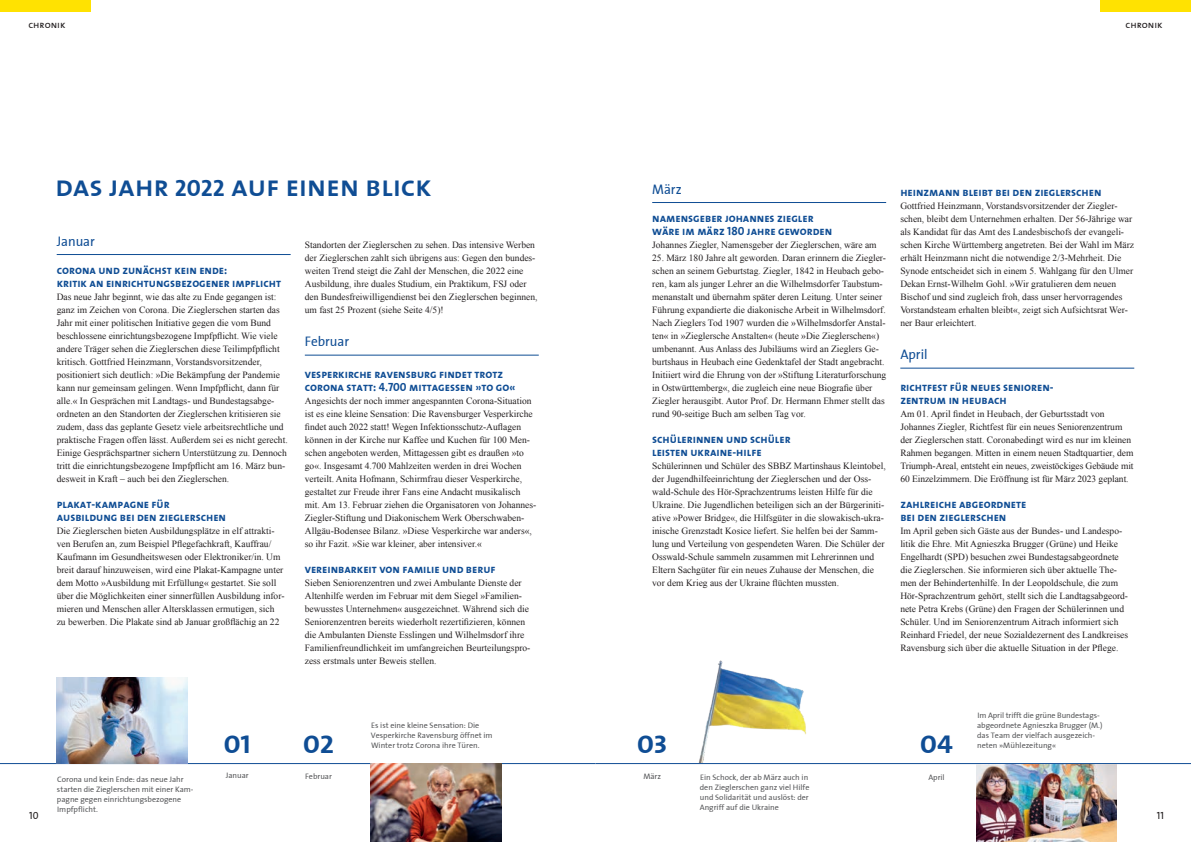
<style>
.page{position:relative;width:1191px;height:842px;background:#fff}
.page>*{position:absolute;margin:0;border:0;box-sizing:border-box;transform-origin:0 0}
.t1{font:30px "The Sans Semi Bold Caps";letter-spacing:-.01em;color:#0f4d94}
.t2{font:26px "The Sans Bold Caps";color:#0f4d94;scale:1.1 1}
.t3{font:14px "The Sans";color:#0f4d94;scale:.95 1}
.t4{font:12px/13px "The Sans Bold Caps";color:#0f4d94;scale:.95 1}
.t5{font:10.5px "The Sans Caps";color:#231f20;scale:.95 1}
.t6{font:10px "The Sans Caps";color:#231f20}
.t7{font:9.5px/13px "Times New Roman";color:#231f20}
.t8{font:8px/10px "The Sans";color:#57585a}
.s1{font-family:"The Sans Bold Caps";font-size:24px}
</style>
<div class="page">
<div style="left:1100px;top:0;width:91px;height:11px;background:#ffe201"></div>
<div style="left:0;top:0;width:91px;height:11px;background:#ffe201"></div>
<hr style="left:0;top:763px;width:595px;height:1px;background:#0f4d94">
<hr style="left:595px;top:763px;width:596px;height:1px;background:#0f4d94">
<img style="left:977px;top:764px;width:139px;height:78px">
<hr style="left:57px;top:254px;width:234px;height:1px;background:#0f4d94">
<hr style="left:305px;top:355px;width:234px;height:1px;background:#0f4d94">
<hr style="left:652px;top:202px;width:234px;height:1px;background:#0f4d94">
<hr style="left:900px;top:368px;width:234px;height:1px;background:#0f4d94">
<img style="left:371px;top:763px;width:131px;height:79px">
<img style="left:57px;top:677px;width:131px;height:86px">
<img style="left:698px;top:660px;width:109px;height:103px">
<p class="t6" style="left:28px;top:17px;width:39px">chronik</p>
<p class="t6" style="left:1125px;top:17px;width:39px">chronik</p>
<h1 class="t1" style="left:55px;top:161px;width:378px">das jahr <span class="s1">2022</span> auf einen blick</h1>
<h3 class="t3" style="left:57px;top:229px;width:42px">Januar</h3>
<p class="t4" style="left:57px;top:263px;width:238px">corona und zunächst kein ende:<br>kritik an einrichtungsbezogener impflicht</p>
<p class="t7" style="left:57px;top:290px;width:232px">Das neue Jahr beginnt, wie das alte zu Ende gegangen ist: ganz im Zeichen von Corona. Die Zieglerschen starten das Jahr mit einer politischen Initiative gegen die vom Bund beschlossene einrichtungsbezogene Impfpflicht. Wie viele andere Träger sehen die Zieglerschen diese Teilimpfpflicht kritisch. Gottfried Heinzmann, Vorstandsvorsitzender, positioniert sich deutlich: »Die Bekämpfung der Pandemie kann nur gemeinsam gelingen. Wenn Impfpflicht, dann für alle.« In Gesprächen mit Landtags- und Bundestagsabge&shy;ordneten an den Standorten der Zieglerschen kritisieren sie zudem, dass das geplante Gesetz viele arbeitsrechtliche und praktische Fragen offen lässt. Außerdem sei es nicht gerecht.<br>Einige Gesprächspartner sichern Unterstützung zu. Dennoch tritt die einrichtungsbezogene Impfpflicht am 16. März bun&shy;desweit in Kraft – auch bei den Zieglerschen.</p>
<p class="t4" style="left:57px;top:497px;width:180px">plakat-kampagne für ausbildung bei den zieglerschen</p>
<p class="t7" style="left:57px;top:524px;width:229px">Die Zieglerschen bieten Ausbildungsplätze in elf attrakti&shy;ven Berufen an, zum Beispiel Pflegefachkraft, Kauffrau/ Kaufmann im Gesundheitswesen oder Elektroniker/in. Um breit darauf hinzuweisen, wird eine Plakat-Kampagne unter dem Motto »Ausbildung mit Erfüllung« gestartet. Sie soll über die Möglichkeiten einer sinnerfüllen Ausbildung infor&shy;mieren und Menschen aller Altersklassen ermutigen, sich zu bewerben. Die Plakate sind ab Januar großflächig an 22</p>
<p class="t7" style="left:305px;top:238px;width:234px">Standorten der Zieglerschen zu sehen. Das intensive Werben der Zieglerschen zahlt sich übrigens aus: Gegen den bundes&shy;weiten Trend steigt die Zahl der Menschen, die 2022 eine Ausbildung, ihre duales Studium, ein Praktikum, FSJ oder den Bundesfreiwilligendienst bei den Zieglerschen beginnen, um fast 25 Prozent (siehe Seite 4/5)!</p>
<h3 class="t3" style="left:305px;top:330px;width:48px">Februar</h3>
<p class="t4" style="left:305px;top:367px;width:223px">vesperkirche ravensburg findet trotz corona statt: 4.700 mittagessen »to go«</p>
<p class="t7" style="left:305px;top:394px;width:233px">Angesichts der noch immer angespannten Corona-Situation ist es eine kleine Sensation: Die Ravensburger Vesperkirche findet auch 2022 statt! Wegen Infektionsschutz-Auflagen können in der Kirche nur Kaffee und Kuchen für 100 Men&shy;schen angeboten werden, Mittagessen gibt es draußen »to go«. Insgesamt 4.700 Mahlzeiten werden in drei Wochen verteilt. Anita Hofmann, Schirmfrau dieser Vesperkirche, gestaltet zur Freude ihrer Fans eine Andacht musikalisch mit. Am 13. Februar ziehen die Organisatoren von Johannes-Ziegler-Stiftung und Diakonischem Werk Oberschwaben-Allgäu-Bodensee Bilanz. »Diese Vesperkirche war anders«, so ihr Fazit. »Sie war kleiner, aber intensiver.«</p>
<p class="t4" style="left:305px;top:562px;width:202px">vereinbarkeit von familie und beruf</p>
<p class="t7" style="left:305px;top:576px;width:227px">Sieben Seniorenzentren und zwei Ambulante Dienste der Altenhilfe werden im Februar mit dem Siegel »Familien&shy;bewusstes Unternehmen« ausgezeichnet. Während sich die Seniorenzentren bereits wiederholt rezertifizieren, können die Ambulanten Dienste Esslingen und Wilhelmsdorf ihre Familienfreundlichkeit im umfangreichen Beurteilungspro&shy;zess erstmals unter Beweis stellen.</p>
<h2 class="t2" style="left:224px;top:722px;width:26px">01</h2>
<h2 class="t2" style="left:303px;top:722px;width:30px">02</h2>
<p class="t8" style="left:371px;top:720px;width:123px">Es ist eine kleine Sensation: Die<br>Vesperkirche Ravensburg öffnet im<br>Winter trotz Corona ihre Türen.</p>
<h3 class="t3" style="left:652px;top:177px;width:32px">März</h3>
<p class="t4" style="left:652px;top:211px;width:191px">namensgeber johannes ziegler wäre im märz 180 jahre geworden</p>
<p class="t7" style="left:652px;top:238px;width:226px">Johannes Ziegler, Namensgeber der Zieglerschen, wäre am</p>
<p class="t7" style="left:652px;top:251px;width:235px">25. März 180 Jahre alt geworden. Daran erinnern die Ziegler&shy;schen an seinem Geburtstag. Ziegler, 1842 in Heubach gebo&shy;ren, kam als junger Lehrer an die Wilhelmsdorfer Taubstum&shy;menanstalt und übernahm später deren Leitung. Unter seiner Führung expandierte die diakonische Arbeit in Wilhelmsdorf.<br>Nach Zieglers Tod 1907 wurden die »Wilhelmsdorfer Anstal&shy;ten« in »Zieglersche Anstalten« (heute »Die Zieglerschen«) umbenannt. Aus Anlass des Jubiläums wird an Zieglers Ge&shy;burtshaus in Heubach eine Gedenktafel der Stadt angebracht.<br>Initiiert wird die Ehrung von der »Stiftung Literaturforschung in Ostwürttemberg«, die zugleich eine neue Biografie über Ziegler herausgibt. Autor Prof. Dr. Hermann Ehmer stellt das rund 90-seitige Buch am selben Tag vor.</p>
<p class="t4" style="left:652px;top:432px;width:147px">schülerinnen und schüler leisten ukraine-hilfe</p>
<p class="t7" style="left:652px;top:459px;width:235px">Schülerinnen und Schüler des SBBZ Martinshaus Kleintobel, der Jugendhilfeeinrichtung der Zieglerschen und der Oss&shy;wald-Schule des Hör-Sprachzentrums leisten Hilfe für die Ukraine. Die Jugendlichen beteiligen sich an der Bürgeriniti&shy;ative »Power Bridge«, die Hilfsgüter in die slowakisch-ukra&shy;inische Grenzstadt Kosice liefert. Sie helfen bei der Samm&shy;lung und Verteilung von gespendeten Waren. Die Schüler der Osswald-Schule sammeln zusammen mit Lehrerinnen und Eltern Sachgüter für ein neues Zuhause der Menschen, die vor dem Krieg aus der Ukraine flüchten mussten.</p>
<p class="t4" style="left:900px;top:185px;width:213px">heinzmann bleibt bei den zieglerschen</p>
<p class="t7" style="left:900px;top:199px;width:235px">Gottfried Heinzmann, Vorstandsvorsitzender der Ziegler&shy;schen, bleibt dem Unternehmen erhalten. Der 56-Jährige war als Kandidat für das Amt des Landesbischofs der evangeli&shy;schen Kirche Württemberg angetreten. Bei der Wahl im März erhält Heinzmann nicht die notwendige 2/3-Mehrheit. Die Synode entscheidet sich in einem 5. Wahlgang für den Ulmer Dekan Ernst-Wilhelm Gohl. »Wir gratulieren dem neuen Bischof und sind zugleich froh, dass unser hervorragendes Vorstandsteam erhalten bleibt«, zeigt sich Aufsichtsrat Wer&shy;ner Baur erleichtert.</p>
<h3 class="t3" style="left:900px;top:343px;width:30px">April</h3>
<p class="t4" style="left:900px;top:380px;width:163px">richtfest für neues senioren&shy;zentrum in heubach</p>
<p class="t7" style="left:900px;top:407px;width:235px">Am 01. April findet in Heubach, der Geburtsstadt von Johannes Ziegler, Richtfest für ein neues Seniorenzentrum der Zieglerschen statt. Coronabedingt wird es nur im kleinen Rahmen begangen. Mitten in einem neuen Stadtquartier, dem Triumph-Areal, entsteht ein neues, zweistöckiges Gebäude mit 60 Einzelzimmern. Die Eröffnung ist für März 2023 geplant.</p>
<p class="t4" style="left:900px;top:497px;width:134px">zahlreiche abgeordnete bei den zieglerschen</p>
<p class="t7" style="left:900px;top:524px;width:229px">Im April geben sich Gäste aus der Bundes- und Landespo&shy;litik die Ehre. Mit Agnieszka Brugger (Grüne) und Heike Engelhardt (SPD) besuchen zwei Bundestagsabgeordnete die Zieglerschen. Sie informieren sich über aktuelle The&shy;men der Behindertenhilfe. In der Leopoldschule, die zum Hör-Sprachzentrum gehört, stellt sich die Landtagsabgeord&shy;nete Petra Krebs (Grüne) den Fragen der Schülerinnen und Schüler. Und im Seniorenzentrum Aitrach informiert sich Reinhard Friedel, der neue Sozialdezernent des Landkreises Ravensburg sich über die aktuelle Situation in der Pflege.</p>
<h2 class="t2" style="left:637px;top:722px;width:29px">03</h2>
<h2 class="t2" style="left:920px;top:722px;width:31px">04</h2>
<p class="t8" style="left:977px;top:710px;width:127px">Im April trifft die grüne Bundestags&shy;abgeordnete Agnieszka Brugger (M.) das Team der vielfach ausgezeich&shy;neten »Mühlezeitung«</p>
<p class="t8" style="left:226px;top:770px;width:25px">Januar</p>
<p class="t8" style="left:305px;top:771px;width:28px">Februar</p>
<p class="t8" style="left:643px;top:771px;width:19px">März</p>
<p class="t8" style="left:57px;top:774px;width:138px">Corona und kein Ende: das neue Jahr starten die Zieglerschen mit einer Kam&shy;pagne gegen einrichtungsbezogene<br>Impfpflicht.</p>
<p class="t8" style="left:700px;top:772px;width:111px">Ein Schock, der ab März auch in den Zieglerschen ganz viel Hilfe und Solidarität und auslöst: der<br>Angriff auf die Ukraine</p>
<p class="t8" style="left:928px;top:772px;width:18px">April</p>
<p class="t5" style="left:29px;top:806px;width:11px">10</p>
<p class="t5" style="left:1157px;top:806px;width:9px">11</p>
</div>
